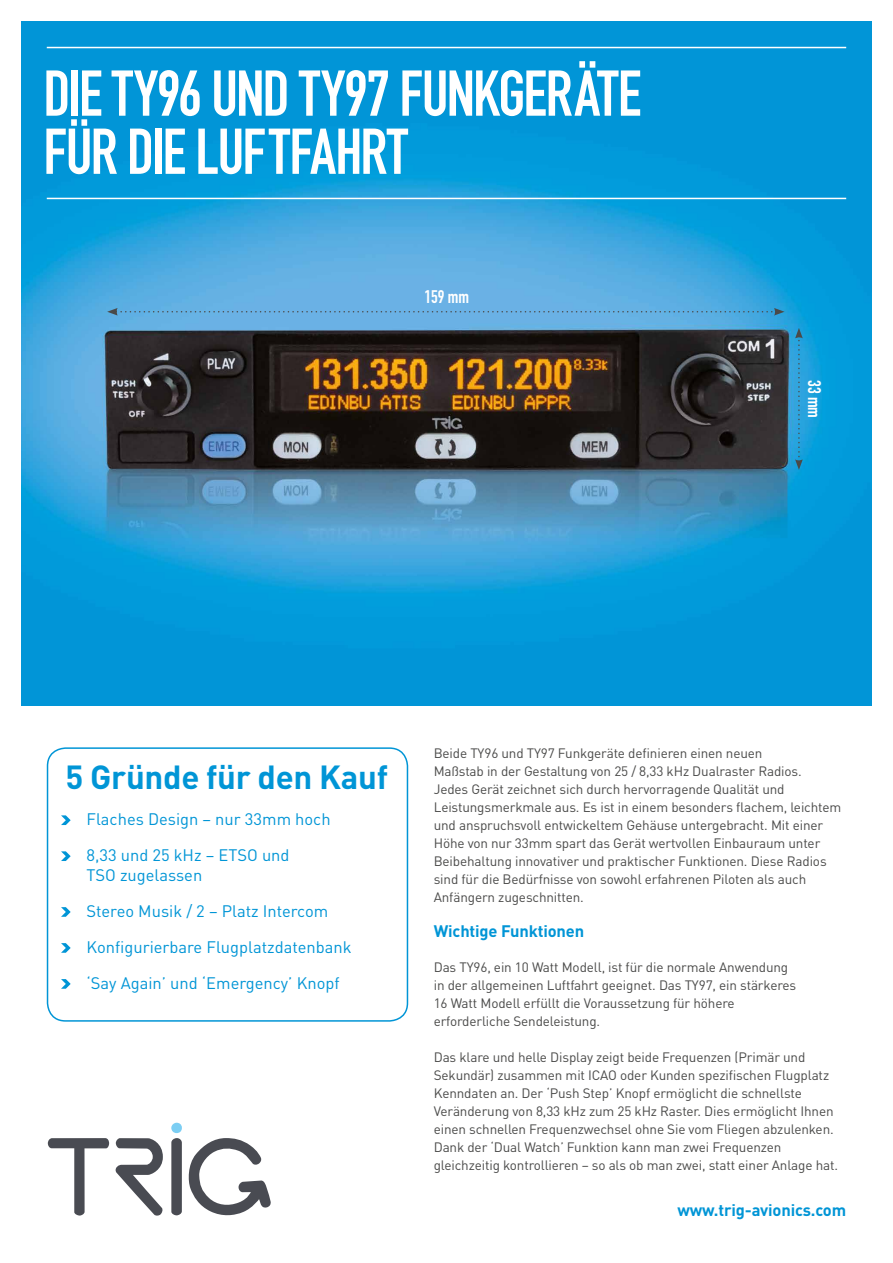
<style>
.page{position:relative;width:893px;height:1263px;background:#fff}
.page>*{position:absolute;margin:0;border:0;box-sizing:border-box;transform-origin:0 0}
.t1{font:63.6px/58.1px "DIN Engschrift";letter-spacing:-.03em;color:#fff}
.t2{font:700 33px "DIN";letter-spacing:-.01em;color:#0095d6}
.t3{font:18px "DIN Engschrift";color:#fff}
.t4{font:16.5px/36px "DIN";color:#0095d6}
.t5{font:700 16.5px "DIN";letter-spacing:-.01em;color:#0095d6}
.t6{font:13.5px/18px "DIN";letter-spacing:-.01em;color:#4a4a49}
</style>
<div class="page">
<img style="left:21px;top:21px;width:851px;height:684px">
<svg style="left:61px;top:815px;width:10px;height:10px"></svg>
<svg style="left:61px;top:851px;width:10px;height:10px"></svg>
<svg style="left:61px;top:907px;width:10px;height:10px"></svg>
<svg style="left:61px;top:943px;width:10px;height:10px"></svg>
<svg style="left:61px;top:979px;width:10px;height:10px"></svg>
<div style="left:47px;top:747px;width:361px;height:275px;border:2px solid #0095d6;border-radius:18px"></div>
<svg style="left:48px;top:1138px;width:61px;height:77px"></svg>
<svg style="left:115px;top:1138px;width:48px;height:78px"></svg>
<svg style="left:171px;top:1138px;width:11px;height:77px"></svg>
<div style="left:171px;top:1123px;width:11px;height:10px;background:#7ccef3;border-radius:50%"></div>
<svg style="left:188px;top:1138px;width:83px;height:78px"></svg>
<hr style="left:47px;top:47px;width:799px;height:1px;background:#fff">
<hr style="left:47px;top:198px;width:799px;height:1px;background:#fff">
<svg style="left:795px;top:328px;width:8px;height:142px"></svg>
<svg style="left:107px;top:308px;width:677px;height:8px;background:#61aadb"></svg>
<h1 class="t1" style="left:43px;top:65px;width:599px">DIE TY96 UND TY97 FUNKGERÄTE<br>FÜR DIE LUFTFAHRT</h1>
<h3 class="t3" style="left:424px;top:286px;width:46px">159 mm</h3>
<h3 class="t3" style="left:825px;top:380px;width:40px;rotate:90deg">33 mm</h3>
<h2 class="t2" style="left:66px;top:755px;width:324px">5 Gründe für den Kauf</h2>
<p class="t4" style="left:86px;top:801px;width:246px">Flaches Design – nur 33mm hoch<br>8,33 und 25 kHz – ETSO und</p>
<p class="t4" style="left:86px;top:856px;width:267px">TSO zugelassen<br>Stereo Musik / 2 – Platz Intercom<br>Konfigurierbare Flugplatzdatenbank ‘Say Again’ und ‘Emergency’ Knopf</p>
<p class="t6" style="left:434px;top:744px;width:409px">Beide TY96 und TY97 Funkgeräte definieren einen neuen<br>Maßstab in der Gestaltung von 25 / 8,33 kHz Dualraster Radios.<br>Jedes Gerät zeichnet sich durch hervorragende Qualität und Leistungsmerkmale aus. Es ist in einem besonders flachem, leichtem und anspruchsvoll entwickeltem Gehäuse untergebracht. Mit einer Höhe von nur 33mm spart das Gerät wertvollen Einbauraum unter Beibehaltung innovativer und praktischer Funktionen. Diese Radios sind für die Bedürfnisse von sowohl erfahrenen Piloten als auch Anfängern zugeschnitten.</p>
<p class="t5" style="left:434px;top:920px;width:152px">Wichtige Funktionen</p>
<p class="t6" style="left:434px;top:958px;width:364px">Das TY96, ein 10 Watt Modell, ist für die normale Anwendung in der allgemeinen Luftfahrt geeignet. Das TY97, ein stärkeres 16 Watt Modell erfüllt die Voraussetzung für höhere erforderliche Sendeleistung.</p>
<p class="t6" style="left:434px;top:1048px;width:406px">Das klare und helle Display zeigt beide Frequenzen (Primär und Sekundär) zusammen mit ICAO oder Kunden spezifischen Flugplatz Kenndaten an. Der ‘Push Step’ Knopf ermöglicht die schnellste Veränderung von 8,33 kHz zum 25 kHz Raster. Dies ermöglicht Ihnen einen schnellen Frequenzwechsel ohne Sie vom Fliegen abzulenken.<br>Dank der ‘Dual Watch’ Funktion kann man zwei Frequenzen gleichzeitig kontrollieren – so als ob man zwei, statt einer Anlage hat.</p>
<p class="t5" style="left:677px;top:1199px;width:170px">www.trig-avionics.com</p>
</div>
